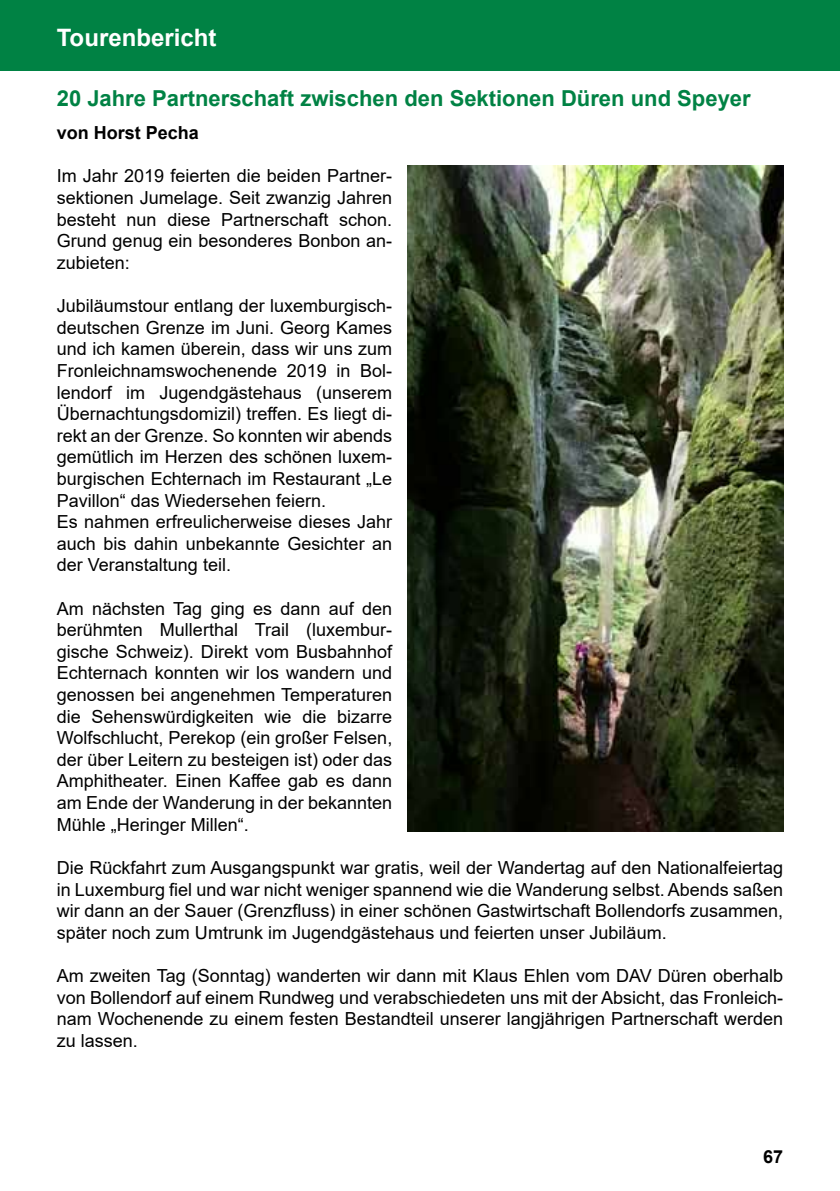
<style>
.page{position:relative;width:840px;height:1191px;background:#fff}
.page>*{position:absolute;margin:0;border:0;box-sizing:border-box;transform-origin:0 0}
.t1{font:700 24px "Arial";color:#fff}
.t2{font:700 22px "Arial";color:#008244}
.t3{font:18px/21.6px "Arial";color:#000;text-align:justify}
.t4{font:700 18px "Arial";color:#000}
</style>
<div class="page">
<div style="left:0;top:0;width:839px;height:71px;background:#008244"></div>
<img style="left:407px;top:166px;width:375px;height:666px">
<h1 class="t1" style="left:57px;top:20px;width:161px">Tourenbericht</h1>
<p class="t2" style="left:57px;top:83px;width:695px">20 Jahre Partnerschaft zwischen den Sektionen Düren und Speyer</p>
<p class="t4" style="left:57px;top:120px;width:144px">von Horst Pecha</p>
<p class="t3" style="left:57px;top:165px;width:337px">Im Jahr 2019 feierten die beiden Partner&shy;sektionen Jumelage. Seit zwanzig Jahren besteht nun diese Partnerschaft schon.<br>Grund genug ein besonderes Bonbon an&shy;zubieten:</p>
<p class="t3" style="left:57px;top:295px;width:337px;text-align:left">Jubiläumstour entlang der luxemburgisch&shy;deutschen Grenze im Juni. Georg Kames und ich kamen überein, dass wir uns zum Fronleichnamswochenende 2019 in Bol&shy;lendorf im Jugendgästehaus (unserem Übernachtungsdomizil) treffen. Es liegt di&shy;rekt an der Grenze. So konnten wir abends gemütlich im Herzen des schönen luxem&shy;burgischen Echternach im Restaurant „Le Pavillon“ das Wiedersehen feiern.<br>Es nahmen erfreulicherweise dieses Jahr auch bis dahin unbekannte Gesichter an der Veranstaltung teil.</p>
<p class="t3" style="left:57px;top:597px;width:337px">Am nächsten Tag ging es dann auf den berühmten Mullerthal Trail (luxembur&shy;gische Schweiz). Direkt vom Busbahnhof Echternach konnten wir los wandern und genossen bei angenehmen Temperaturen die Sehenswürdigkeiten wie die bizarre Wolfschlucht, Perekop (ein großer Felsen, der über Leitern zu besteigen ist) oder das Amphitheater. Einen Kaffee gab es dann am Ende der Wanderung in der bekannten Mühle „Heringer Millen“.</p>
<p class="t3" style="left:57px;top:856px;width:727px">Die Rückfahrt zum Ausgangspunkt war gratis, weil der Wandertag auf den Nationalfeiertag in Luxemburg fiel und war nicht weniger spannend wie die Wanderung selbst. Abends saßen wir dann an der Sauer (Grenzfluss) in einer schönen Gastwirtschaft Bollendorfs zusammen, später noch zum Umtrunk im Jugendgästehaus und feierten unser Jubiläum.</p>
<p class="t3" style="left:57px;top:964px;width:727px">Am zweiten Tag (Sonntag) wanderten wir dann mit Klaus Ehlen vom DAV Düren oberhalb von Bollendorf auf einem Rundweg und verabschiedeten uns mit der Absicht, das Fronleich&shy;nam Wochenende zu einem festen Bestandteil unserer langjährigen Partnerschaft werden zu lassen.</p>
<p class="t4" style="left:762px;top:1143px;width:22px">67</p>
</div>
